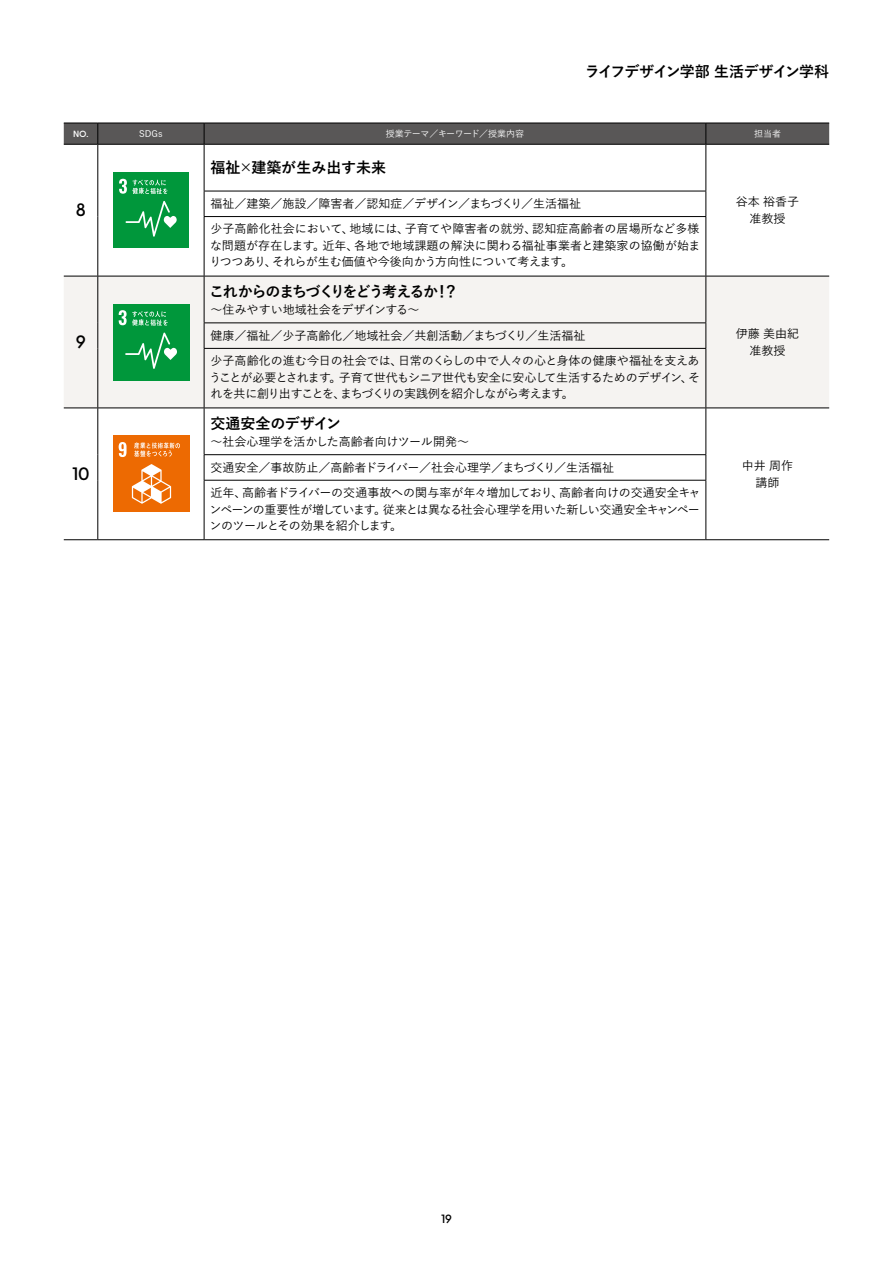
<style>
.page{position:relative;width:893px;height:1263px;background:#fff}
.page>*{position:absolute;margin:0;border:0;box-sizing:border-box;transform-origin:0 0}
.t1{font:600 18px "Greycliff CF";color:#000}
.t2{font:700 15px "Yu Go";letter-spacing:-.055em;color:#000}
.t3{font:700 15px "Yu Go";letter-spacing:-.1em;color:#000}
.t4{font:700 15px "Yu Go";color:#000}
.t5{font:700 15px "Yu Go";letter-spacing:-.01em;color:#000}
.t6{font:500 12px/16.5px "Yu Go";letter-spacing:-.005em;color:#000}
.t7{font:500 12px/16.5px "Yu Go";letter-spacing:-.045em;color:#000}
.t8{font:500 12px/16.5px "Yu Go";letter-spacing:-.08em;color:#000}
.t9{font:500 12px "Yu Go";letter-spacing:-.025em;color:#000}
.t10{font:500 12px "Yu Go";letter-spacing:-.07em;color:#000}
.t11{font:600 12px "Greycliff CF";color:#000}
.t12{font:500 9px "Yu Go";letter-spacing:-.05em;color:#fff}
.t13{font:500 9px "Yu Go";color:#fff}
.t14{font:600 9px "Greycliff CF";color:#fff}
</style>
<div class="page">
<div style="left:64px;top:277px;width:765px;height:131px;background:#f5f3f1"></div>
<svg style="left:64px;top:123px;width:765px;height:21px;background:#555353"></svg>
<hr style="left:64px;top:276px;width:34px;height:1px;background:#000">
<hr style="left:98px;top:276px;width:106px;height:1px;background:#000">
<hr style="left:97px;top:276px;width:1px;height:47px;background:#000">
<svg style="left:97px;top:323px;width:1px;height:25px"></svg>
<hr style="left:97px;top:348px;width:1px;height:60px;background:#000">
<hr style="left:64px;top:539px;width:34px;height:1px;background:#000">
<hr style="left:98px;top:539px;width:106px;height:1px;background:#000">
<hr style="left:204px;top:539px;width:502px;height:1px;background:#000">
<hr style="left:706px;top:276px;width:123px;height:1px;background:#000">
<hr style="left:706px;top:539px;width:123px;height:1px;background:#000">
<svg style="left:204px;top:324px;width:1px;height:24px"></svg>
<svg style="left:706px;top:323px;width:1px;height:25px"></svg>
<hr style="left:204px;top:348px;width:502px;height:1px;background:#000">
<hr style="left:204px;top:349px;width:1px;height:59px;background:#000">
<hr style="left:706px;top:349px;width:1px;height:59px;background:#000">
<hr style="left:64px;top:144px;width:34px;height:1px;background:#000">
<hr style="left:98px;top:144px;width:106px;height:1px;background:#000">
<hr style="left:97px;top:145px;width:1px;height:46px;background:#000">
<svg style="left:97px;top:191px;width:1px;height:26px"></svg>
<hr style="left:97px;top:217px;width:1px;height:59px;background:#000">
<hr style="left:64px;top:408px;width:34px;height:1px;background:#000">
<hr style="left:98px;top:408px;width:106px;height:1px;background:#000">
<hr style="left:97px;top:408px;width:1px;height:47px;background:#000">
<svg style="left:97px;top:455px;width:1px;height:25px"></svg>
<hr style="left:97px;top:480px;width:1px;height:59px;background:#000">
<hr style="left:204px;top:144px;width:502px;height:1px;background:#000">
<hr style="left:204px;top:145px;width:1px;height:46px;background:#000">
<hr style="left:204px;top:276px;width:502px;height:1px;background:#000">
<hr style="left:204px;top:276px;width:1px;height:47px;background:#000">
<hr style="left:204px;top:408px;width:502px;height:1px;background:#000">
<hr style="left:204px;top:408px;width:1px;height:46px;background:#000">
<hr style="left:706px;top:144px;width:123px;height:1px;background:#000">
<hr style="left:706px;top:145px;width:1px;height:46px;background:#000">
<hr style="left:706px;top:276px;width:1px;height:47px;background:#000">
<hr style="left:706px;top:408px;width:123px;height:1px;background:#000">
<hr style="left:706px;top:408px;width:1px;height:46px;background:#000">
<hr style="left:204px;top:191px;width:502px;height:1px;background:#000">
<svg style="left:204px;top:191px;width:1px;height:25px"></svg>
<svg style="left:706px;top:191px;width:1px;height:25px"></svg>
<hr style="left:204px;top:323px;width:502px;height:1px;background:#000">
<hr style="left:204px;top:454px;width:502px;height:1px;background:#000">
<svg style="left:204px;top:455px;width:1px;height:25px"></svg>
<svg style="left:706px;top:455px;width:1px;height:25px"></svg>
<hr style="left:204px;top:216px;width:502px;height:1px;background:#000">
<hr style="left:204px;top:217px;width:1px;height:59px;background:#000">
<hr style="left:706px;top:217px;width:1px;height:59px;background:#000">
<hr style="left:204px;top:480px;width:502px;height:1px;background:#000">
<hr style="left:204px;top:480px;width:1px;height:59px;background:#000">
<hr style="left:706px;top:480px;width:1px;height:59px;background:#000">
<div style="left:113px;top:172px;width:76px;height:76px;background:#00973b"></div>
<svg style="left:126px;top:201px;width:51px;height:36px"></svg>
<svg style="left:119px;top:179px;width:48px;height:15px"></svg>
<div style="left:113px;top:304px;width:76px;height:76px;background:#00973b"></div>
<svg style="left:125px;top:333px;width:52px;height:36px"></svg>
<svg style="left:119px;top:310px;width:49px;height:16px"></svg>
<div style="left:113px;top:436px;width:76px;height:76px;background:#ed6a02"></div>
<svg style="left:119px;top:442px;width:8px;height:15px"></svg>
<svg style="left:132px;top:464px;width:39px;height:40px"></svg>
<svg style="left:134px;top:442px;width:46px;height:15px"></svg>
<p class="t2" style="left:585px;top:64px;width:246px">ライフデザイン学部生活デザイン学科</p>
<p class="t14" style="left:73px;top:127px;width:17px">NO.</p>
<p class="t13" style="left:139px;top:125px;width:25px">SDGs</p>
<p class="t12" style="left:386px;top:125px;width:140px">授業テーマ／キーワード／授業内容</p>
<p class="t13" style="left:754px;top:125px;width:28px">担当者</p>
<p class="t4" style="left:210px;top:159px;width:177px">福祉×建築が生み出す未来</p>
<h1 class="t1" style="left:76px;top:197px;width:12px">8</h1>
<p class="t6" style="left:532px;top:190px;width:169px;line-height:25.2px;text-indent:-322px">福祉／建築／施設／障害者／認知症／デザイン／まちづくり／生活福祉<br>認知症高齢者の居場所など多様</p>
<p class="t6" style="left:210px;top:219px;width:145px">少子高齢化社会において、</p>
<p class="t6" style="left:405px;top:219px;width:133px">子育てや障害者の就労、</p>
<p class="t6" style="left:350px;top:219px;width:61px">地域には、</p>
<p class="t6" style="left:736px;top:192px;width:65px;text-align:center">谷本裕香子准教授</p>
<p class="t6" style="left:272px;top:236px;width:302px;text-indent:-62px">な問題が存在します。<br>それらが生む価値や今後向かう方向性について考えます。</p>
<p class="t6" style="left:354px;top:236px;width:348px">各地で地域課題の解決に関わる福祉事業者と建築家の協働が始ま</p>
<p class="t6" style="left:322px;top:236px;width:38px">近年、</p>
<p class="t6" style="left:209px;top:252px;width:69px">りつつあり、</p>
<p class="t3" style="left:209px;top:283px;width:230px">これからのまちづくりをどう考えるか</p>
<p class="t6" style="left:210px;top:300px;width:210px">～住みやすい地域社会をデザインする~</p>
<p class="t2" style="left:434px;top:283px;width:25px">?!</p>
<h1 class="t1" style="left:76px;top:328px;width:12px">9</h1>
<p class="t6" style="left:398px;top:322px;width:303px;line-height:25.2px;text-indent:-187px">健康／福祉／少子高齢化／地域社会／共創活動／まちづくり／生活福祉<br>日常のくらしの中で人々の心と身体の健康や福祉を支えあ</p>
<p class="t6" style="left:210px;top:351px;width:194px">少子高齢化の進む今日の社会では、</p>
<p class="t6" style="left:736px;top:324px;width:65px;text-align:center">伊藤美由紀准教授</p>
<p class="t9" style="left:339px;top:366px;width:356px">子育て世代もシニア世代も安全に安心して生活するためのデザイン、</p>
<p class="t8" style="left:340px;top:368px;width:235px;text-indent:-131px">うことが必要とされます。<br>まちづくりの実践例を紹介しながら考えます。</p>
<p class="t6" style="left:688px;top:368px;width:13px">そ</p>
<p class="t10" style="left:210px;top:383px;width:137px">れを共に創り出すことを、</p>
<p class="t5" style="left:210px;top:415px;width:132px">交通安全のデザイン</p>
<p class="t6" style="left:210px;top:431px;width:260px">～社会心理学を活かした高齢者向けツール開発~</p>
<h1 class="t1" style="left:72px;top:460px;width:19px">10</h1>
<p class="t6" style="left:559px;top:453px;width:143px;line-height:25.2px;text-indent:-349px">交通安全／事故防止／高齢者ドライバー／社会心理学／まちづくり／生活福祉<br>高齢者向けの交通安全キャ</p>
<p class="t6" style="left:242px;top:483px;width:323px">高齢者ドライバーの交通事故への関与率が年々増加しており、</p>
<p class="t6" style="left:210px;top:483px;width:38px">近年、</p>
<p class="t6" style="left:742px;top:456px;width:53px;text-align:center">中井周作講師</p>
<p class="t7" style="left:383px;top:499px;width:318px">従来とは異なる社会心理学を用いた新しい交通安全キャンペー</p>
<p class="t7" style="left:210px;top:499px;width:194px">ンペーンの重要性が増しています。<br>ンのツールとその効果を紹介します。</p>
<p class="t11" style="left:441px;top:1209px;width:12px">19</p>
</div>
